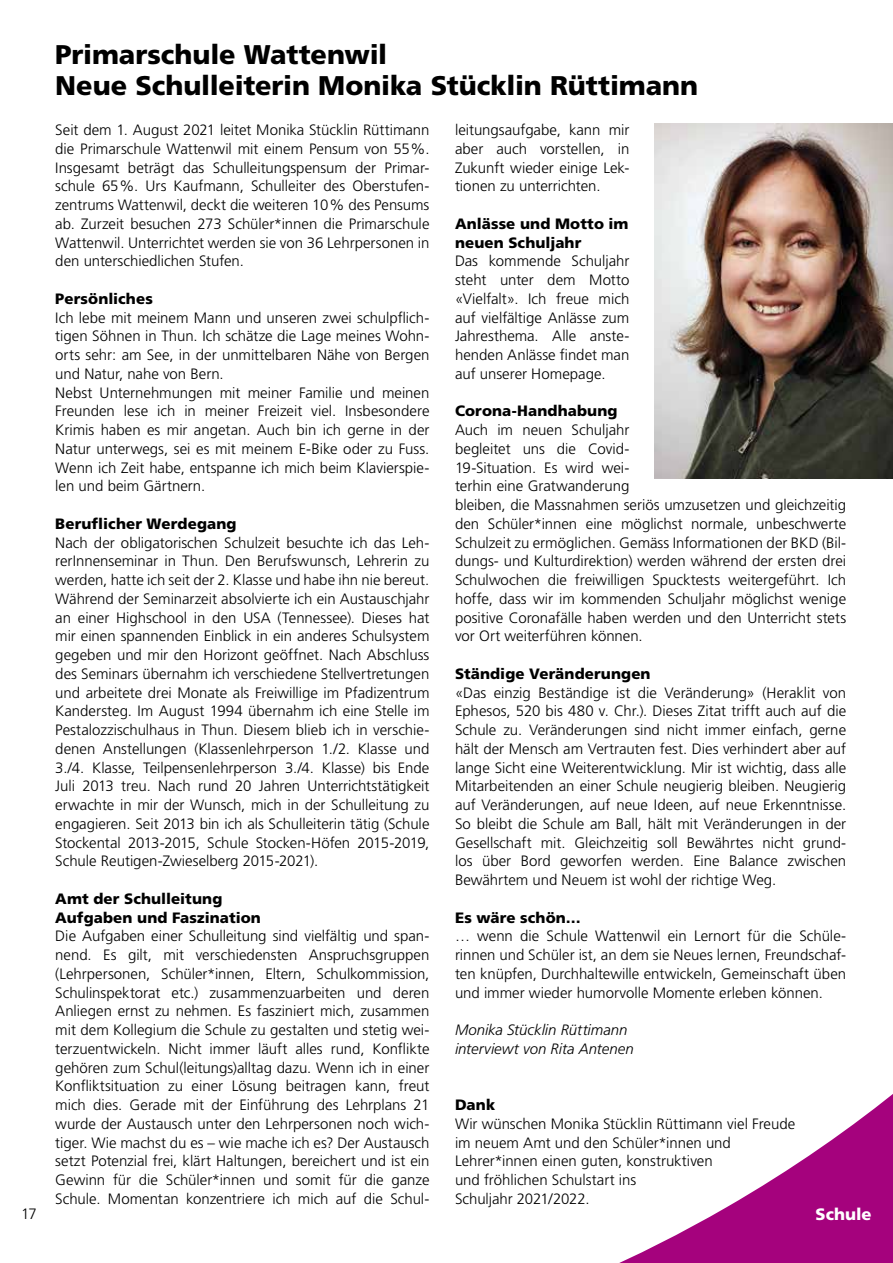
<style>
.page{position:relative;width:893px;height:1263px;background:#fff}
.page>*{position:absolute;margin:0;border:0;box-sizing:border-box;transform-origin:0 0}
.t1{font:900 27px/31.5px "Frutiger";letter-spacing:-.005em;color:#000}
.t2{font:900 16.5px "Frutiger";color:#fff}
.t3{font:300 15px/18.8px "Frutiger";color:#000;text-align:justify}
.t4{font:900 15px/18.8px "Frutiger";letter-spacing:.01em;color:#000}
.t5{font:italic 300 15px/18.8px "Frutiger";letter-spacing:-.005em;color:#000}
</style>
<div class="page">
<svg style="left:619px;top:1094px;width:274px;height:169px"></svg>
<img style="left:655px;top:123px;width:238px;height:355px">
<h1 class="t1" style="left:55px;top:38px;width:644px">Primarschule Wattenwil<br>Neue Schulleiterin Monika Stücklin Rüttimann</h1>
<p class="t3" style="left:55px;top:120px;width:376px">Seit dem 1. August 2021 leitet Monika Stücklin Rüttimann die Primarschule Wattenwil mit einem Pensum von 55%.<br>Insgesamt beträgt das Schulleitungspensum der Primar&shy;schule 65%. Urs Kaufmann, Schulleiter des Oberstufen&shy;zentrums Wattenwil, deckt die weiteren 10% des Pensums ab. Zurzeit besuchen 273 Schüler*innen die Primarschule Wattenwil. Unterrichtet werden sie von 36 Lehrpersonen in den unterschiedlichen Stufen.</p>
<p class="t4" style="left:55px;top:289px;width:99px">Persönliches</p>
<p class="t3" style="left:55px;top:308px;width:376px;text-align:left">Ich lebe mit meinem Mann und unseren zwei schulpflich&shy;tigen Söhnen in Thun. Ich schätze die Lage meines Wohn&shy;orts sehr: am See, in der unmittelbaren Nähe von Bergen und Natur, nahe von Bern.<br>Nebst Unternehmungen mit meiner Familie und meinen Freunden lese ich in meiner Freizeit viel. Insbesondere Krimis haben es mir angetan. Auch bin ich gerne in der Natur unterwegs, sei es mit meinem E-Bike oder zu Fuss.<br>Wenn ich Zeit habe, entspanne ich mich beim Klavierspie&shy;len und beim Gärtnern.</p>
<p class="t4" style="left:55px;top:514px;width:183px">Beruflicher Werdegang</p>
<p class="t3" style="left:55px;top:533px;width:376px">Nach der obligatorischen Schulzeit besuchte ich das Leh&shy;rerInnenseminar in Thun. Den Berufswunsch, Lehrerin zu werden, hatte ich seit der 2. Klasse und habe ihn nie bereut.<br>Während der Seminarzeit absolvierte ich ein Austauschjahr an einer Highschool in den USA (Tennessee). Dieses hat mir einen spannenden Einblick in ein anderes Schulsystem gegeben und mir den Horizont geöffnet. Nach Abschluss des Seminars übernahm ich verschiedene Stellvertretungen und arbeitete drei Monate als Freiwillige im Pfadizentrum Kandersteg. Im August 1994 übernahm ich eine Stelle im Pestalozzischulhaus in Thun. Diesem blieb ich in verschie&shy;denen Anstellungen (Klassenlehrperson 1./2. Klasse und 3./4. Klasse, Teilpensenlehrperson 3./4. Klasse) bis Ende Juli 2013 treu. Nach rund 20 Jahren Unterrichtstätigkeit erwachte in mir der Wunsch, mich in der Schulleitung zu engagieren. Seit 2013 bin ich als Schulleiterin tätig (Schule Stockental 2013-2015, Schule Stocken-Höfen 2015-2019, Schule Reutigen-Zwieselberg 2015-2021).</p>
<p class="t4" style="left:55px;top:889px;width:207px">Amt der Schulleitung<br>Aufgaben und Faszination</p>
<p class="t3" style="left:55px;top:927px;width:376px">Die Aufgaben einer Schulleitung sind vielfältig und span&shy;nend. Es gilt, mit verschiedensten Anspruchsgruppen (Lehrpersonen, Schüler*innen, Eltern, Schulkommission, Schulinspektorat etc.) zusammenzuarbeiten und deren Anliegen ernst zu nehmen. Es fasziniert mich, zusammen mit dem Kollegium die Schule zu gestalten und stetig wei&shy;terzuentwickeln. Nicht immer läuft alles rund, Konflikte gehören zum Schul(leitungs)alltag dazu. Wenn ich in einer Konfliktsituation zu einer Lösung beitragen kann, freut mich dies. Gerade mit der Einführung des Lehrplans 21 wurde der Austausch unter den Lehrpersonen noch wich&shy;tiger. Wie machst du es – wie mache ich es? Der Austausch setzt Potenzial frei, klärt Haltungen, bereichert und ist ein Gewinn für die Schüler*innen und somit für die ganze Schule. Momentan konzentriere ich mich auf die Schul-</p>
<p class="t3" style="left:455px;top:120px;width:176px">leitungsaufgabe, kann mir aber auch vorstellen, in Zukunft wieder einige Lek&shy;tionen zu unterrichten.</p>
<p class="t4" style="left:455px;top:214px;width:175px">Anlässe und Motto im neuen Schuljahr</p>
<p class="t3" style="left:455px;top:252px;width:176px">Das kommende Schuljahr steht unter dem Motto «Vielfalt». Ich freue mich auf vielfältige Anlässe zum Jahresthema. Alle anste&shy;henden Anlässe findet man auf unserer Homepage.</p>
<p class="t4" style="left:455px;top:401px;width:164px">Corona-Handhabung</p>
<p class="t3" style="left:455px;top:420px;width:393px;text-align:left">Auch im neuen Schuljahr<br>begleitet uns die Covid-<br>19-Situation. Es wird wei-<br>terhin eine Gratwanderung<br>bleiben, die Massnahmen seriös umzusetzen und gleichzeitig den Schüler*innen eine möglichst normale, unbeschwerte Schulzeit zu ermöglichen. Gemäss Informationen der BKD (Bil&shy;dungs- und Kulturdirektion) werden während der ersten drei Schulwochen die freiwilligen Spucktests weitergeführt. Ich hoffe, dass wir im kommenden Schuljahr möglichst wenige positive Coronafälle haben werden und den Unterricht stets vor Ort weiterführen können.</p>
<p class="t4" style="left:455px;top:664px;width:197px">Ständige Veränderungen</p>
<p class="t3" style="left:455px;top:683px;width:393px">«Das einzig Beständige ist die Veränderung» (Heraklit von Ephesos, 520 bis 480 v. Chr.). Dieses Zitat trifft auch auf die Schule zu. Veränderungen sind nicht immer einfach, gerne hält der Mensch am Vertrauten fest. Dies verhindert aber auf lange Sicht eine Weiterentwicklung. Mir ist wichtig, dass alle Mitarbeitenden an einer Schule neugierig bleiben. Neugierig auf Veränderungen, auf neue Ideen, auf neue Erkenntnisse.<br>So bleibt die Schule am Ball, hält mit Veränderungen in der Gesellschaft mit. Gleichzeitig soll Bewährtes nicht grund&shy;los über Bord geworfen werden. Eine Balance zwischen Bewährtem und Neuem ist wohl der richtige Weg.</p>
<p class="t4" style="left:455px;top:908px;width:127px">Es wäre schön…</p>
<p class="t3" style="left:455px;top:927px;width:393px">… wenn die Schule Wattenwil ein Lernort für die Schüle&shy;rinnen und Schüler ist, an dem sie Neues lernen, Freundschaf&shy;ten knüpfen, Durchhaltewille entwickeln, Gemeinschaft üben und immer wieder humorvolle Momente erleben können.</p>
<p class="t5" style="left:455px;top:1020px;width:180px">Monika Stücklin Rüttimann interviewt von Rita Antenen</p>
<p class="t4" style="left:455px;top:1095px;width:42px">Dank</p>
<p class="t3" style="left:455px;top:1114px;width:342px;text-align:left">Wir wünschen Monika Stücklin Rüttimann viel Freude im neuem Amt und den Schüler*innen und Lehrer*innen einen guten, konstruktiven<br>und fröhlichen Schulstart ins<br>Schuljahr 2021/2022.</p>
<p class="t3" style="left:21px;top:1204px;width:17px">17</p>
<p class="t2" style="left:816px;top:1204px;width:58px">Schule</p>
</div>
